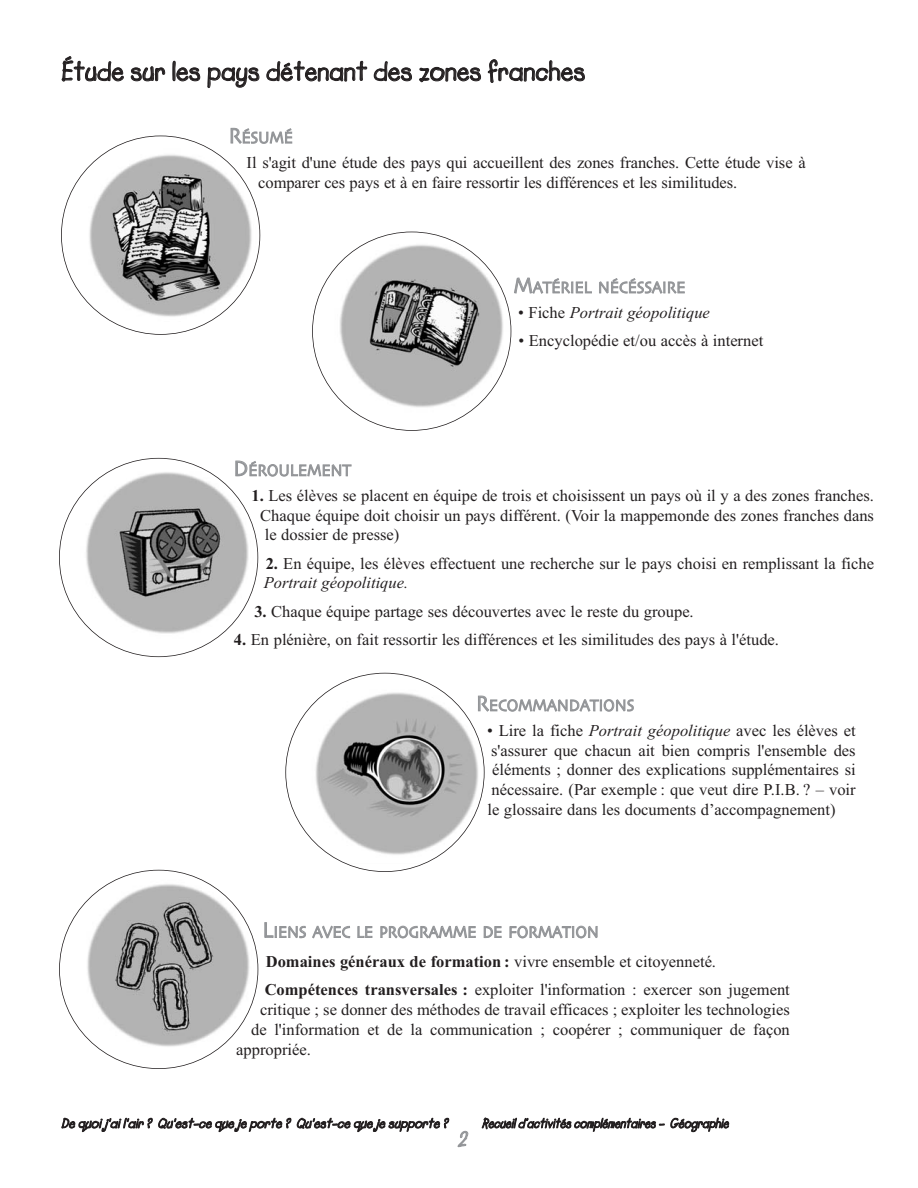
<style>
.page{position:relative;width:918px;height:1188px;background:#fff}
.page>*{position:absolute;margin:0;border:0;box-sizing:border-box;transform-origin:0 0}
.t1{font:700 27px "Lemonade ICG";color:#231f20}
.t2{font:italic 700 21px "Lemonade ICG";color:#939598}
.t3{font:16.8px "Skia";letter-spacing:-.005em;color:#939598;scale:.9 1}
.t4{font:16.5px/19.8px "Times New Roman";color:#231f20}
.t5{font:italic 16.5px "Times New Roman";color:#231f20}
.t6{font:italic 700 13.5px "Lemonade ICG";color:#231f20}
.t7{font:italic 700 13.5px "Lemonade ICG";color:#231f20;scale:.9 1}
.s1{font-size:22.5px}
.s2{font-style:normal}
.s3{font-weight:700}
.s4{font-style:italic}
</style>
<div class="page">
<img style="left:77px;top:144px;width:182px;height:185px">
<img style="left:330px;top:234px;width:179px;height:181px">
<img style="left:80px;top:466px;width:174px;height:173px">
<img style="left:306px;top:685px;width:176px;height:178px">
<img style="left:75px;top:875px;width:183px;height:178px">
<h1 class="t1" style="left:61px;top:61px;width:525px">Étude sur les pays détenant des zones franches</h1>
<p class="t3" style="left:229px;top:131px;width:73px"><span class="s1">R</span>ÉSUMÉ</p>
<p class="t4" style="left:258px;top:154px;width:549px;text-indent:-12px">Il s'agit d'une étude des pays qui accueillent des zones franches. Cette étude vise à comparer ces pays et à en faire ressortir les différences et les similitudes.</p>
<p class="t3" style="left:514px;top:281px;width:192px"><span class="s1">M</span>ATÉRIEL NÉCÉSSAIRE</p>
<p class="t5" style="left:518px;top:306px;width:193px"><span class="s2">• Fiche</span> Portrait géopolitique</p>
<p class="t4" style="left:519px;top:332px;width:246px">• Encyclopédie et/ou accès à internet</p>
<p class="t3" style="left:234px;top:464px;width:132px"><span class="s1">D</span>ÉROULEMENT</p>
<p class="t4" style="left:260px;top:487px;width:615px;text-align:justify;text-indent:-9px"><span class="s3">1.</span> Les élèves se placent en équipe de trois et choisissent un pays où il y a des zones franches.<br>Chaque équipe doit choisir un pays différent. (Voir la mappemonde des zones franches dans le dossier de presse)</p>
<p class="t4" style="left:264px;top:555px;width:612px"><span class="s3">2.</span> En équipe, les élèves effectuent une recherche sur le pays choisi en remplissant la fiche<br><span class="s4">Portrait géopolitique.</span></p>
<p class="t4" style="left:254px;top:603px;width:441px"><span class="s3">3.</span> Chaque équipe partage ses découvertes avec le reste du groupe.</p>
<p class="t4" style="left:234px;top:631px;width:547px"><span class="s3">4.</span> En plénière, on fait ressortir les différences et les similitudes des pays à l'étude.</p>
<p class="t3" style="left:476px;top:699px;width:177px"><span class="s1">R</span>ECOMMANDATIONS</p>
<p class="t4" style="left:487px;top:722px;width:370px;text-align:justify">• Lire la fiche <span class="s4">Portrait géopolitique</span> avec les élèves et s'assurer que chacun ait bien compris l'ensemble des éléments ; donner des explications supplémentaires si nécessaire. (Par exemple : que veut dire P.I.B. ? – voir le glossaire dans les documents d’accompagnement)</p>
<p class="t3" style="left:263px;top:926px;width:375px"><span class="s1">L</span>IENS AVEC LE PROGRAMME DE FORMATION</p>
<p class="t4" style="left:265px;top:949px;width:527px;line-height:28.3px"><span class="s3">Domaines généraux de formation :</span> vivre ensemble et citoyenneté.<br><span class="s3">Compétences transversales :</span> exploiter l'information : exercer son jugement</p>
<p class="t4" style="left:260px;top:1001px;width:531px">critique ; se donner des méthodes de travail efficaces ; exploiter les technologies</p>
<p class="t4" style="left:251px;top:1021px;width:540px">de l'information et de la communication ; coopérer ; communiquer de façon</p>
<p class="t4" style="left:236px;top:1041px;width:76px">appropriée.</p>
<p class="t6" style="left:61px;top:1118px;width:391px">De quoij 'ail'air ? Qu'est-ce que je porte ? Qu'est-ce que je supporte ?</p>
<p class="t7" style="left:482px;top:1118px;width:278px">Recueild’activités complémentaires – Géographie</p>
<p class="t2" style="left:457px;top:1131px;width:16px">2</p>
</div>
